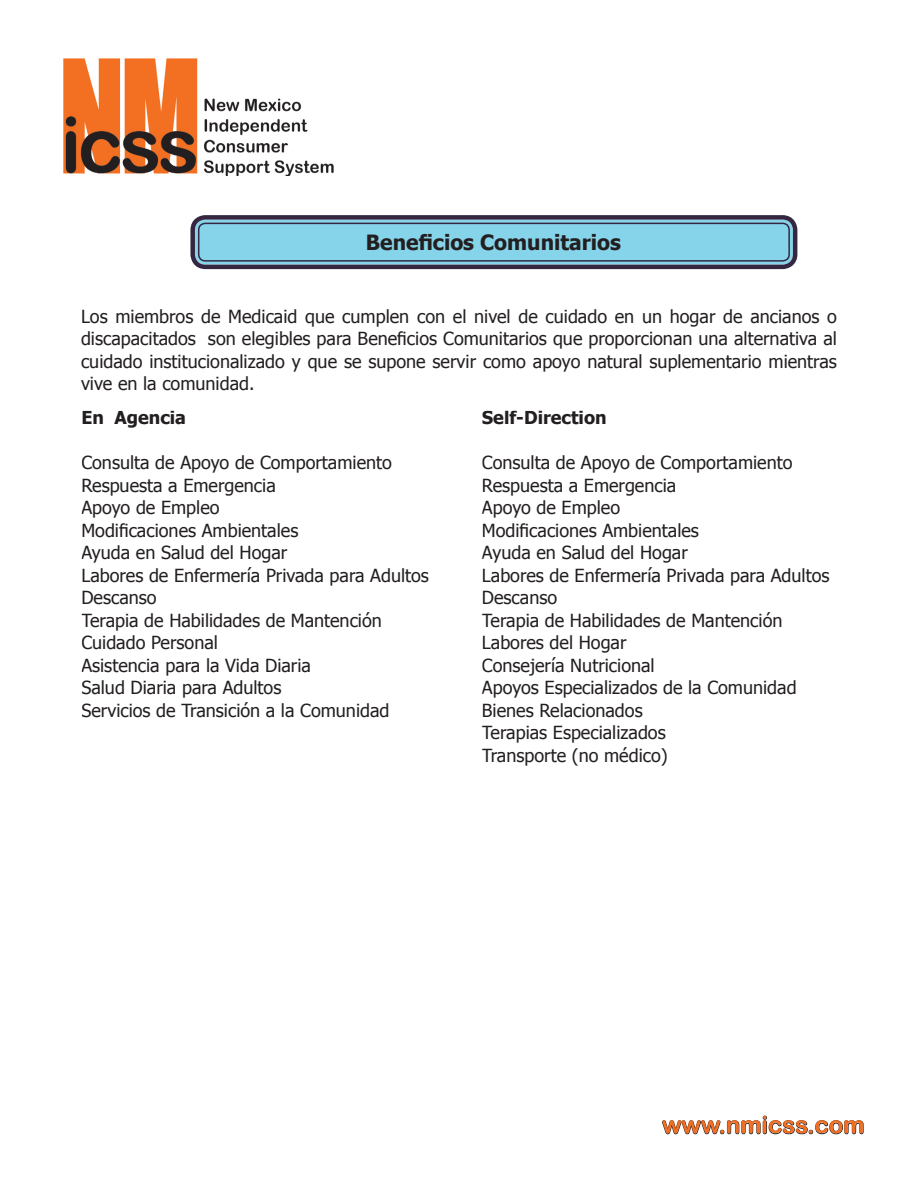
<style>
.page{position:relative;width:918px;height:1188px;background:#fff}
.page>*{position:absolute;margin:0;border:0;box-sizing:border-box;transform-origin:0 0}
.t1{font:24px "Arial Rounded MT Bold";color:#f36e21}
.t2{font:700 21px "Tahoma";color:#231f20}
.t3{font:18px/22.5px "Tahoma";color:#231f20;text-align:justify}
.t4{font:700 18px "Tahoma";color:#231f20}
</style>
<div class="page">
<img style="left:63px;top:58px;width:271px;height:118px">
<svg style="left:662px;top:1115px;width:202px;height:20px"></svg>
<div style="left:195px;top:220px;width:598px;height:45px;background:#85d4e9;border-radius:10px"></div>
<div style="left:190px;top:215px;width:607px;height:54px;border:4px solid #352742;border-radius:13px"></div>
<div style="left:198px;top:223px;width:592px;height:39px;border:2px solid #352742;border-radius:7px"></div>
<p class="t2" style="left:366px;top:228px;width:257px">Beneficios Comunitarios</p>
<p class="t3" style="left:81px;top:304px;width:758px">Los miembros de Medicaid que cumplen con el nivel de cuidado en un hogar de ancianos o discapacitados son elegibles para Beneficios Comunitarios que proporcionan una alternativa al cuidado institucionalizado y que se supone servir como apoyo natural suplementario mientras vive en la comunidad.</p>
<p class="t4" style="left:81px;top:405px;width:106px">En Agencia</p>
<p class="t3" style="left:81px;top:451px;width:312px">Consulta de Apoyo de Comportamiento</p>
<p class="t3" style="left:81px;top:473px;width:196px">Respuesta a Emergencia</p>
<p class="t3" style="left:81px;top:496px;width:140px">Apoyo de Empleo</p>
<p class="t3" style="left:81px;top:518px;width:219px">Modificaciones Ambientales</p>
<p class="t3" style="left:81px;top:541px;width:207px">Ayuda en Salud del Hogar</p>
<p class="t3" style="left:81px;top:563px;width:349px">Labores de Enfermería Privada para Adultos</p>
<p class="t3" style="left:81px;top:586px;width:77px">Descanso</p>
<p class="t3" style="left:81px;top:608px;width:302px">Terapia de Habilidades de Mantención</p>
<p class="t3" style="left:81px;top:631px;width:138px">Cuidado Personal</p>
<p class="t3" style="left:81px;top:653px;width:231px">Asistencia para la Vida Diaria</p>
<p class="t3" style="left:81px;top:676px;width:202px">Salud Diaria para Adultos</p>
<p class="t3" style="left:81px;top:698px;width:310px">Servicios de Transición a la Comunidad</p>
<p class="t4" style="left:482px;top:405px;width:126px">Self-Direction</p>
<p class="t3" style="left:482px;top:451px;width:312px">Consulta de Apoyo de Comportamiento</p>
<p class="t3" style="left:482px;top:473px;width:196px">Respuesta a Emergencia</p>
<p class="t3" style="left:482px;top:496px;width:140px">Apoyo de Empleo</p>
<p class="t3" style="left:482px;top:518px;width:219px">Modificaciones Ambientales</p>
<p class="t3" style="left:482px;top:541px;width:207px">Ayuda en Salud del Hogar</p>
<p class="t3" style="left:482px;top:563px;width:349px">Labores de Enfermería Privada para Adultos</p>
<p class="t3" style="left:482px;top:586px;width:77px">Descanso</p>
<p class="t3" style="left:482px;top:608px;width:302px">Terapia de Habilidades de Mantención</p>
<p class="t3" style="left:482px;top:631px;width:146px">Labores del Hogar</p>
<p class="t3" style="left:482px;top:653px;width:174px">Consejería Nutricional</p>
<p class="t3" style="left:482px;top:676px;width:316px">Apoyos Especializados de la Comunidad</p>
<p class="t3" style="left:482px;top:698px;width:162px">Bienes Relacionados</p>
<p class="t3" style="left:482px;top:721px;width:185px">Terapias Especializados</p>
<p class="t3" style="left:482px;top:743px;width:187px">Transporte (no médico)</p>
<p class="t1" style="left:662px;top:1111px;width:204px">www.nmicss.com</p>
</div>
